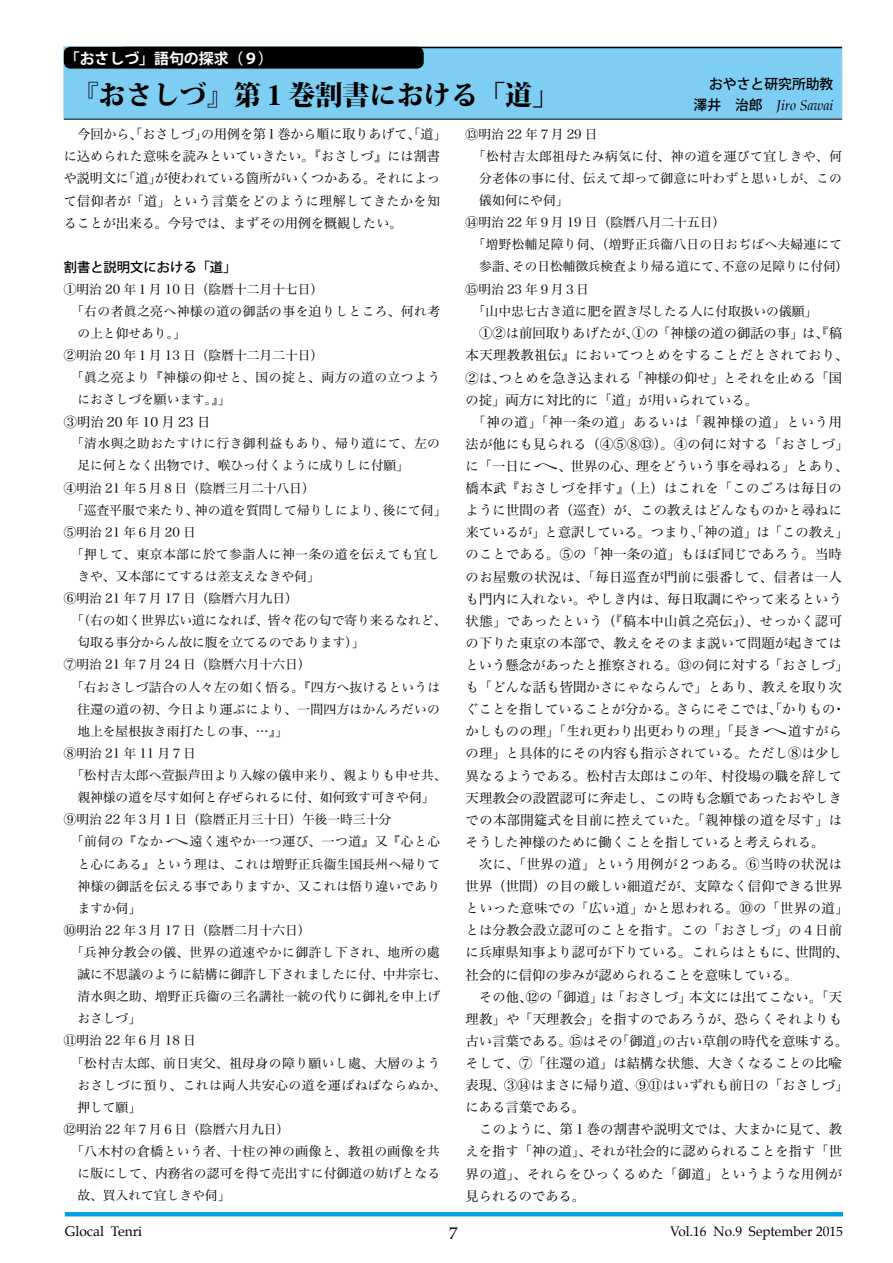
<style>
.page{position:relative;width:893px;height:1263px;background:#fff}
.page>*{position:absolute;margin:0;border:0;box-sizing:border-box;transform-origin:0 0}
.t1{font:800 27.15px "Koz Min Pro";color:#000}
.t2{font:16.95px "Palatino";color:#000}
.t3{font:700 14.85px "Koz Go Pro";color:#fff}
.t4{font:italic 13.8px "Palatino";color:#000}
.t5{font:13.8px "Palatino";color:#000}
.t6{font:500 13.8px "Koz Go Pro";color:#000}
.t7{font:13.5px "Palatino";color:#000}
.t8{font:13.35px/22px "Hira Min Pro W3";letter-spacing:.015em;color:#000}
.t9{font:13.35px "Hira Min Pro W3";letter-spacing:.035em;color:#000}
.t10{font:13.35px "Hira Min Pro W3";letter-spacing:.055em;color:#000}
.t11{font:500 13.35px "Koz Go Pro";color:#000}
.t12{font:13.35px "Hira Min Pro W3";letter-spacing:.25em;color:#000}
.t13{font:12.75px "Hira Min Pro W3";letter-spacing:.015em;color:#000}
.t14{font:12.75px "Hira Min Pro W3";letter-spacing:.035em;color:#000}
.t15{font:12.75px "Hira Min Pro W3";letter-spacing:.04em;color:#000}
.s1{font-family:"Koz Go Pro";font-weight:500;font-style:normal}
</style>
<div class="page">
<hr style="left:65px;top:1212px;width:778px;height:4px;background:#00a0e9">
<div style="left:64px;top:47px;width:778px;height:72px;background:#7ecef4;border:1px solid #7ecef4"></div>
<hr style="left:64px;top:119px;width:778px;height:1px;background:#000">
<hr style="left:122px;top:47px;width:720px;height:1px;background:#000">
<div style="left:64px;top:47px;width:360px;height:22px;background:#000;border-radius:7px"></div>
<p class="t3" style="left:65px;top:49px;width:210px">「おさしづ」語句の探求（９）</p>
<h1 class="t1" style="left:71px;top:74px;width:489px">『おさしづ』第１巻割書における「道」</h1>
<p class="t6" style="left:709px;top:75px;width:126px">おやさと研究所助教</p>
<p class="t4" style="left:680px;top:94px;width:155px"><span class="s1">　澤井　治郎　</span>Jiro Sawai</p>
<p class="t8" style="left:64px;top:122px;width:384px;text-indent:14px">今回から、「おさしづ」の用例を第1巻から順に取りあげて、「道」に込められた意味を読みといていきたい。『おさしづ』には割書や説明文に「道」が使われている箇所がいくつかある。それによって信仰者が「道」という言葉をどのように理解してきたかを知ることが出来る。今号では、まずその用例を概観したい。</p>
<p class="t11" style="left:64px;top:258px;width:174px">割書と説明文における「道」</p>
<p class="t13" style="left:64px;top:278px;width:261px">①明治 20 年１月 10 日（陰暦十二月十七日）</p>
<p class="t14" style="left:71px;top:300px;width:371px">「右の者眞之亮へ神様の道の御話の事を迫りしところ、何れ考</p>
<p class="t13" style="left:77px;top:322px;width:110px">の上と仰せあり。」</p>
<p class="t13" style="left:64px;top:344px;width:261px">②明治 20 年１月 13 日（陰暦十二月二十日）</p>
<p class="t15" style="left:71px;top:366px;width:371px">「眞之亮より『神様の仰せと、国の掟と、両方の道の立つよう</p>
<p class="t13" style="left:77px;top:388px;width:155px">におさしづを願います。』」</p>
<p class="t12" style="left:64px;top:410px;width:148px">③明治20年10月23日</p>
<p class="t14" style="left:71px;top:433px;width:370px">「清水與之助おたすけに行き御利益もあり、帰り道にて、左の</p>
<p class="t13" style="left:77px;top:455px;width:333px">足に何となく出物でけ、喉ひっ付くように成りしに付願」</p>
<p class="t13" style="left:64px;top:477px;width:252px">④明治 21 年５月８日（陰暦三月二十八日）</p>
<p class="t13" style="left:71px;top:499px;width:377px">「巡査平服で来たり、神の道を質問して帰りしにより、後にて伺」</p>
<p class="t13" style="left:64px;top:521px;width:134px">⑤明治 21 年６月 20 日</p>
<p class="t14" style="left:71px;top:543px;width:371px">「押して、東京本部に於て参詣人に神一条の道を伝えても宜し</p>
<p class="t13" style="left:77px;top:565px;width:244px">きや、又本部にてするは差支えなきや伺」</p>
<p class="t13" style="left:64px;top:587px;width:236px">⑥明治 21 年７月 17 日（陰暦六月九日）</p>
<p class="t13" style="left:71px;top:610px;width:377px">「（右の如く世界広い道になれば、皆々花の匂で寄り来るなれど、</p>
<p class="t13" style="left:77px;top:632px;width:289px">匂取る事分からん故に腹を立てるのであります）」</p>
<p class="t13" style="left:64px;top:654px;width:248px">⑦明治 21 年７月 24 日（陰暦六月十六日）</p>
<p class="t13" style="left:71px;top:676px;width:371px">「右おさしづ詰合の人々左の如く悟る。『四方へ抜けるというは</p>
<p class="t13" style="left:77px;top:698px;width:364px">往還の道の初、今日より運ぶにより、一間四方はかんろだいの</p>
<p class="t13" style="left:77px;top:720px;width:212px">地上を屋根抜き雨打たしの事、…』」</p>
<p class="t13" style="left:64px;top:742px;width:134px">⑧明治 21 年 11 月７日</p>
<p class="t13" style="left:71px;top:764px;width:377px">「松村吉太郎へ萱振芦田より入嫁の儀申来り、親よりも申せ共、</p>
<p class="t13" style="left:77px;top:786px;width:359px">親神様の道を尽す如何と存ぜられるに付、如何致す可きや伺」</p>
<p class="t13" style="left:64px;top:808px;width:329px">⑨明治 22 年３月１日（陰暦正月三十日）午後一時三十分</p>
<p class="t15" style="left:71px;top:831px;width:371px">「前伺の『なかへ遠く速やか一つ運び、一つ道』又『心と心</p>
<p class="t13" style="left:77px;top:853px;width:364px">と心にある』という理は、これは増野正兵衞生国長州へ帰りて</p>
<p class="t13" style="left:77px;top:875px;width:364px">神様の御話を伝える事でありますか、又これは悟り違いであり</p>
<p class="t13" style="left:77px;top:897px;width:65px">ますか伺」</p>
<p class="t13" style="left:64px;top:919px;width:248px">⑩明治 22 年３月 17 日（陰暦二月十六日）</p>
<p class="t14" style="left:71px;top:941px;width:370px">「兵神分教会の儀、世界の道速やかに御許し下され、地所の處</p>
<p class="t13" style="left:77px;top:963px;width:371px">誠に不思議のように結構に御許し下されましたに付、中井宗七、</p>
<p class="t13" style="left:77px;top:985px;width:364px">清水與之助、増野正兵衞の三名講社一統の代りに御礼を申上げ</p>
<p class="t13" style="left:77px;top:1007px;width:65px">おさしづ」</p>
<p class="t13" style="left:64px;top:1030px;width:134px">⑪明治 22 年６月 18 日</p>
<p class="t15" style="left:71px;top:1052px;width:371px">「松村吉太郎、前日実父、祖母身の障り願いし處、大層のよう</p>
<p class="t14" style="left:77px;top:1074px;width:370px">おさしづに預り、これは両人共安心の道を運ばねばならぬか、</p>
<p class="t13" style="left:77px;top:1096px;width:65px">押して願」</p>
<p class="t13" style="left:64px;top:1118px;width:227px">⑫明治 22 年７月６日（陰暦六月九日）</p>
<p class="t14" style="left:71px;top:1140px;width:370px">「八木村の倉橋という者、十柱の神の画像と、教祖の画像を共</p>
<p class="t13" style="left:77px;top:1162px;width:364px">に版にして、内務省の認可を得て売出すに付御道の妨げとなる</p>
<p class="t13" style="left:77px;top:1184px;width:155px">故、買入れて宜しきや伺」</p>
<p class="t13" style="left:466px;top:123px;width:134px">⑬明治 22 年７月 29 日</p>
<p class="t14" style="left:473px;top:145px;width:370px">「松村吉太郎祖母たみ病気に付、神の道を運びて宜しきや、何</p>
<p class="t13" style="left:479px;top:167px;width:364px">分老体の事に付、伝えて却って御意に叶わずと思いしが、この</p>
<p class="t13" style="left:479px;top:189px;width:91px">儀如何にや伺」</p>
<p class="t13" style="left:466px;top:211px;width:261px">⑭明治 22 年９月 19 日（陰暦八月二十五日）</p>
<p class="t13" style="left:473px;top:234px;width:371px">「増野松輔足障り伺、（増野正兵衞八日の日おぢばへ夫婦連にて</p>
<p class="t13" style="left:479px;top:256px;width:371px">参詣、その日松輔徴兵検査より帰る道にて、不意の足障りに付伺）</p>
<p class="t13" style="left:466px;top:278px;width:125px">⑮明治 23 年９月３日</p>
<p class="t13" style="left:473px;top:300px;width:346px">「山中忠七古き道に肥を置き尽したる人に付取扱いの儀願」</p>
<p class="t8" style="left:479px;top:321px;width:364px">①②は前回取りあげたが、①の「神様の道の御話の事」は、『稿</p>
<p class="t8" style="left:466px;top:343px;width:384px">本天理教教祖伝』においてつとめをすることだとされており、</p>
<p class="t8" style="left:466px;top:365px;width:378px">②は、つとめを急き込まれる「神様の仰せ」とそれを止める「国</p>
<p class="t8" style="left:466px;top:387px;width:294px">の掟」両方に対比的に「道」が用いられている。</p>
<p class="t10" style="left:473px;top:410px;width:371px">「神の道」「神一条の道」あるいは「親神様の道」という用</p>
<p class="t8" style="left:466px;top:432px;width:385px">法が他にも見られる（④⑤⑧⑬）。④の伺に対する「おさしづ」</p>
<p class="t8" style="left:466px;top:454px;width:384px">に「一日にへ、世界の心、理をどういう事を尋ねる」とあり、</p>
<p class="t9" style="left:466px;top:477px;width:378px">橋本武『おさしづを拝す』（上）はこれを「このごろは毎日の</p>
<p class="t8" style="left:466px;top:498px;width:378px">ように世間の者（巡査）が、この教えはどんなものかと尋ねに</p>
<p class="t8" style="left:466px;top:520px;width:384px">来ているが」と意訳している。つまり、「神の道」は「この教え」</p>
<p class="t8" style="left:466px;top:542px;width:378px">のことである。⑤の「神一条の道」もほぼ同じであろう。当時</p>
<p class="t9" style="left:466px;top:565px;width:378px">のお屋敷の状況は、「毎日巡査が門前に張番して、信者は一人</p>
<p class="t8" style="left:466px;top:586px;width:378px">も門内に入れない。やしき内は、毎日取調にやって来るという</p>
<p class="t9" style="left:466px;top:609px;width:378px">状態」であったという（『稿本中山眞之亮伝』）、せっかく認可</p>
<p class="t8" style="left:466px;top:631px;width:378px">の下りた東京の本部で、教えをそのまま説いて問題が起きては</p>
<p class="t8" style="left:466px;top:653px;width:384px">という懸念があったと推察される。⑬の伺に対する「おさしづ」</p>
<p class="t8" style="left:466px;top:675px;width:378px">も「どんな話も皆聞かさにゃならんで」とあり、教えを取り次</p>
<p class="t8" style="left:466px;top:697px;width:381px">ぐことを指していることが分かる。さらにそこでは、「かりもの・</p>
<p class="t8" style="left:466px;top:719px;width:378px">かしものの理」「生れ更わり出更わりの理」「長きへ道すがら</p>
<p class="t8" style="left:466px;top:741px;width:378px">の理」と具体的にその内容も指示されている。ただし⑧は少し</p>
<p class="t8" style="left:466px;top:763px;width:378px">異なるようである。松村吉太郎はこの年、村役場の職を辞して</p>
<p class="t8" style="left:466px;top:785px;width:378px">天理教会の設置認可に奔走し、この時も念願であったおやしき</p>
<p class="t9" style="left:466px;top:808px;width:378px">での本部開筵式を目前に控えていた。「親神様の道を尽す」は</p>
<p class="t8" style="left:466px;top:830px;width:360px">そうした神様のために働くことを指していると考えられる。</p>
<p class="t9" style="left:479px;top:852px;width:364px">次に、「世界の道」という用例が２つある。⑥当時の状況は</p>
<p class="t8" style="left:466px;top:874px;width:378px">世界（世間）の目の厳しい細道だが、支障なく信仰できる世界</p>
<p class="t9" style="left:466px;top:897px;width:384px">といった意味での「広い道」かと思われる。⑩の「世界の道」</p>
<p class="t8" style="left:466px;top:918px;width:378px">とは分教会設立認可のことを指す。この「おさしづ」の４日前</p>
<p class="t8" style="left:466px;top:940px;width:384px">に兵庫県知事より認可が下りている。これらはともに、世間的、</p>
<p class="t8" style="left:466px;top:962px;width:334px">社会的に信仰の歩みが認められることを意味している。</p>
<p class="t8" style="left:479px;top:984px;width:364px">その他、⑫の「御道」は「おさしづ」本文には出てこない。「天</p>
<p class="t8" style="left:466px;top:1006px;width:378px">理教」や「天理教会」を指すのであろうが、恐らくそれよりも</p>
<p class="t8" style="left:466px;top:1029px;width:384px">古い言葉である。⑮はその「御道」の古い草創の時代を意味する。</p>
<p class="t8" style="left:466px;top:1051px;width:378px">そして、⑦「往還の道」は結構な状態、大きくなることの比喩</p>
<p class="t8" style="left:466px;top:1073px;width:384px">表現、③⑭はまさに帰り道、⑨⑪はいずれも前日の「おさしづ」</p>
<p class="t8" style="left:466px;top:1095px;width:121px">にある言葉である。</p>
<p class="t8" style="left:479px;top:1117px;width:364px">このように、第１巻の割書や説明文では、大まかに見て、教</p>
<p class="t8" style="left:466px;top:1139px;width:378px">えを指す「神の道」、それが社会的に認められることを指す「世</p>
<p class="t9" style="left:466px;top:1162px;width:378px">界の道」、それらをひっくるめた「御道」というような用例が</p>
<p class="t8" style="left:466px;top:1183px;width:121px">見られるのである。</p>
<p class="t5" style="left:65px;top:1220px;width:79px">Glocal Tenri</p>
<p class="t2" style="left:449px;top:1219px;width:10px">7</p>
<p class="t7" style="left:670px;top:1220px;width:174px">Vol.16 No.9 September 2015</p>
</div>
